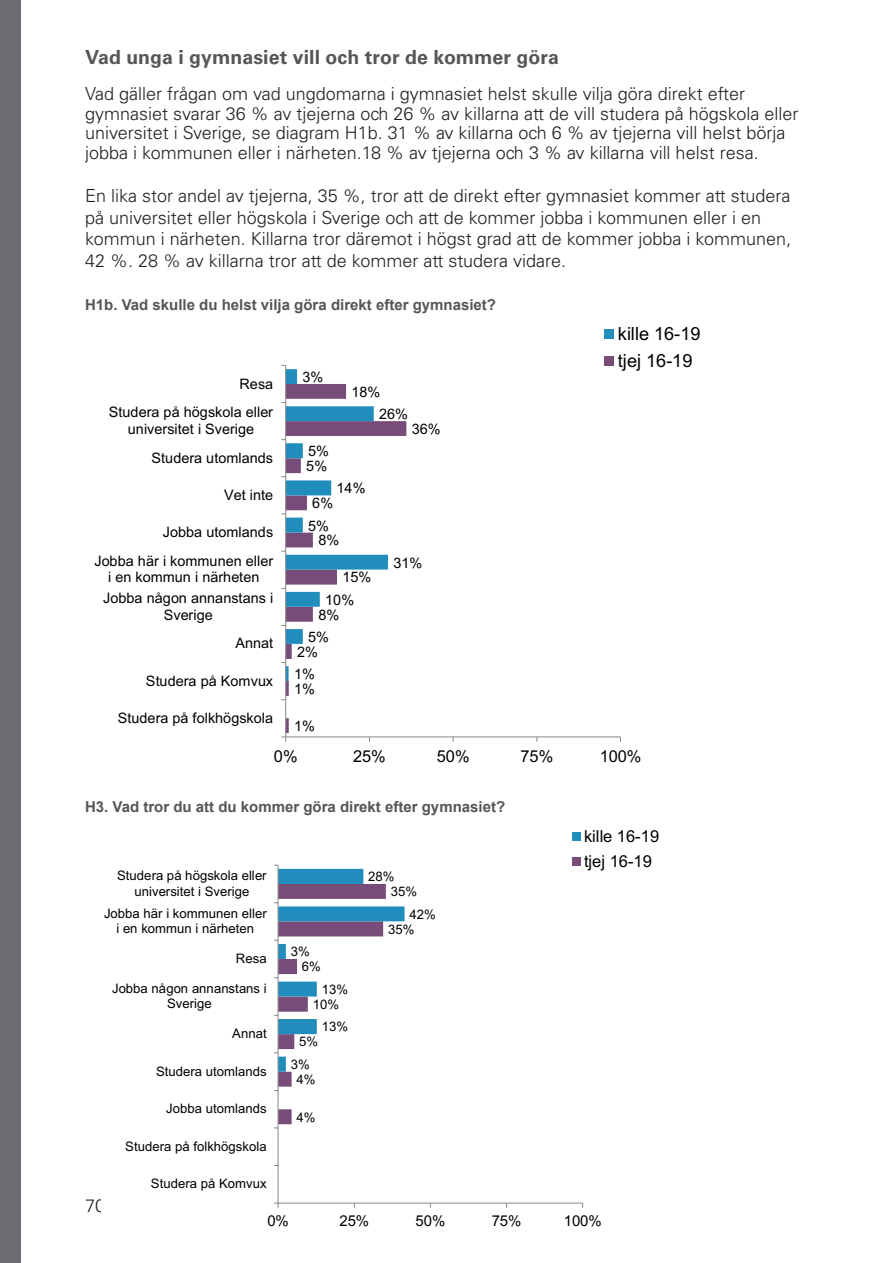
<style>
.page{position:relative;width:893px;height:1263px;background:#fff}
.page>*{position:absolute;margin:0;border:0;box-sizing:border-box;transform-origin:0 0}
.Kapitelrubrik_ej_toc{font:700 19.5px "Univers LT Std";color:#565655}
.t1{font:18.15px/27.3px "Arial";color:#000}
.Brödtext{font:300 18px/19.5px "Univers LT Std";color:#231f20}
.t2{font:16.5px/24.8px "Arial";color:#000}
.t3{font:16.35px "Arial";color:#000}
.Bildtext{font:700 15px "Arial";color:#565655}
.t4{font:14.85px "Arial";color:#000}
.t5{font:14.4px/16.6px "Arial";letter-spacing:.005em;color:#000;text-align:center}
.t6{font:13.2px/15.1px "Arial";letter-spacing:.005em;color:#000;text-align:center}
</style>
<div class="page">
<div style="left:0;top:0;width:20px;height:1263px;background:#6c6d70"></div>
<hr style="left:286px;top:736px;width:334px;height:1px;background:#868686">
<svg style="left:281px;top:365px;width:125px;height:377px"></svg>
<div style="left:605px;top:329px;width:9px;height:10px;background:#218dbc"></div>
<div style="left:605px;top:357px;width:9px;height:9px;background:#784c78"></div>
<hr style="left:278px;top:1203px;width:305px;height:1px;background:#868686">
<hr style="left:278px;top:865px;width:1px;height:338px;background:#868686">
<svg style="left:274px;top:865px;width:131px;height:263px"></svg>
<div style="left:572px;top:832px;width:8px;height:9px;background:#218dbc"></div>
<div style="left:572px;top:857px;width:8px;height:9px;background:#784c78"></div>
<p class="Kapitelrubrik_ej_toc" style="left:85px;top:45px;width:475px">Vad unga i gymnasiet vill och tror de kommer göra</p>
<p class="Brödtext" style="left:85px;top:84px;width:715px">Vad gäller frågan om vad ungdomarna i gymnasiet helst skulle vilja göra direkt efter gymnasiet svarar 36 % av tjejerna och 26 % av killarna att de vill studera på högskola eller universitet i Sverige, se diagram H1b. 31 % av killarna och 6 % av tjejerna vill helst börja jobba i kommunen eller i närheten.18 % av tjejerna och 3 % av killarna vill helst resa.</p>
<p class="Brödtext" style="left:85px;top:185px;width:708px;line-height:21.6px">En lika stor andel av tjejerna, 35 %, tror att de direkt efter gymnasiet kommer att studera på universitet eller högskola i Sverige och att de kommer jobba i kommunen eller i en kommun i närheten. Killarna tror däremot i högst grad att de kommer jobba i kommunen, 42 %. 28 % av killarna tror att de kommer att studera vidare.</p>
<p class="Bildtext" style="left:85px;top:295px;width:412px">H1b. Vad skulle du helst vilja göra direkt efter gymnasiet?</p>
<p class="t5" style="left:239px;top:375px;width:35px">Resa</p>
<p class="t5" style="left:109px;top:404px;width:166px">Studera på högskola eller universitet i Sverige</p>
<p class="t5" style="left:152px;top:449px;width:123px">Studera utomlands</p>
<p class="t5" style="left:224px;top:486px;width:51px">Vet inte</p>
<p class="t5" style="left:163px;top:523px;width:112px">Jobba utomlands</p>
<p class="t5" style="left:94px;top:552px;width:180px">Jobba här i kommunen eller i en kommun i närheten</p>
<p class="t5" style="left:103px;top:589px;width:172px">Jobba någon annanstans i<br>Sverige</p>
<p class="t5" style="left:235px;top:635px;width:39px">Annat</p>
<p class="t5" style="left:146px;top:672px;width:129px">Studera på Komvux</p>
<p class="t5" style="left:118px;top:709px;width:157px">Studera på folkhögskola</p>
<p class="t5" style="left:303px;top:368px;width:22px">3%</p>
<p class="t5" style="left:308px;top:443px;width:22px">5%</p>
<p class="t5" style="left:306px;top:457px;width:22px">5%</p>
<p class="t5" style="left:351px;top:383px;width:30px">18%</p>
<p class="t5" style="left:379px;top:406px;width:30px">26%</p>
<p class="t5" style="left:337px;top:480px;width:30px">14%</p>
<p class="t5" style="left:412px;top:420px;width:30px">36%</p>
<p class="t5" style="left:312px;top:495px;width:22px">6%</p>
<p class="t5" style="left:308px;top:517px;width:22px">5%</p>
<p class="t5" style="left:318px;top:532px;width:22px">8%</p>
<p class="t5" style="left:342px;top:569px;width:30px">15%</p>
<p class="t5" style="left:325px;top:591px;width:30px">10%</p>
<p class="t5" style="left:318px;top:606px;width:22px">8%</p>
<p class="t5" style="left:308px;top:628px;width:22px">5%</p>
<p class="t5" style="left:297px;top:643px;width:22px">2%</p>
<p class="t5" style="left:294px;top:666px;width:22px">1%</p>
<p class="t5" style="left:294px;top:680px;width:22px">1%</p>
<p class="t5" style="left:294px;top:718px;width:22px">1%</p>
<p class="t5" style="left:393px;top:554px;width:30px">31%</p>
<p class="t1" style="left:618px;top:320px;width:84px">kille 16-19 tjej 16-19</p>
<p class="t3" style="left:274px;top:744px;width:25px">0%</p>
<p class="t3" style="left:353px;top:744px;width:34px">25%</p>
<p class="t3" style="left:437px;top:744px;width:34px">50%</p>
<p class="t3" style="left:520px;top:744px;width:34px">75%</p>
<p class="t3" style="left:600px;top:744px;width:43px">100%</p>
<p class="Bildtext" style="left:85px;top:796px;width:422px">H3. Vad tror du att du kommer göra direkt efter gymnasiet?</p>
<p class="t6" style="left:117px;top:868px;width:151px">Studera på högskola eller universitet i Sverige</p>
<p class="t6" style="left:104px;top:906px;width:164px">Jobba här i kommunen eller i en kommun i närheten</p>
<p class="t6" style="left:236px;top:951px;width:32px">Resa</p>
<p class="t6" style="left:112px;top:981px;width:156px">Jobba någon annanstans i<br>Sverige</p>
<p class="t6" style="left:232px;top:1026px;width:36px">Annat</p>
<p class="t6" style="left:156px;top:1063px;width:112px">Studera utomlands</p>
<p class="t6" style="left:166px;top:1101px;width:102px">Jobba utomlands</p>
<p class="t6" style="left:125px;top:1138px;width:143px">Studera på folkhögskola</p>
<p class="t6" style="left:151px;top:1176px;width:117px">Studera på Komvux</p>
<p class="t6" style="left:291px;top:944px;width:21px">3%</p>
<p class="t6" style="left:302px;top:959px;width:21px">6%</p>
<p class="t6" style="left:322px;top:981px;width:28px">13%</p>
<p class="t6" style="left:313px;top:997px;width:28px">10%</p>
<p class="t6" style="left:322px;top:1019px;width:28px">13%</p>
<p class="t6" style="left:299px;top:1034px;width:21px">5%</p>
<p class="t6" style="left:291px;top:1057px;width:21px">3%</p>
<p class="t6" style="left:297px;top:1072px;width:21px">4%</p>
<p class="t6" style="left:297px;top:1109px;width:21px">4%</p>
<p class="t6" style="left:368px;top:869px;width:28px">28%</p>
<p class="t6" style="left:391px;top:884px;width:28px">35%</p>
<p class="t6" style="left:410px;top:906px;width:28px">42%</p>
<p class="t6" style="left:388px;top:921px;width:28px">35%</p>
<p class="t2" style="left:584px;top:824px;width:77px">kille 16-19 tjej 16-19</p>
<p class="Brödtext" style="left:85px;top:1196px;width:22px">70</p>
<p class="t4" style="left:267px;top:1210px;width:23px">0%</p>
<p class="t4" style="left:339px;top:1210px;width:31px">25%</p>
<p class="t4" style="left:416px;top:1210px;width:31px">50%</p>
<p class="t4" style="left:492px;top:1210px;width:31px">75%</p>
<p class="t4" style="left:564px;top:1210px;width:40px">100%</p>
</div>
